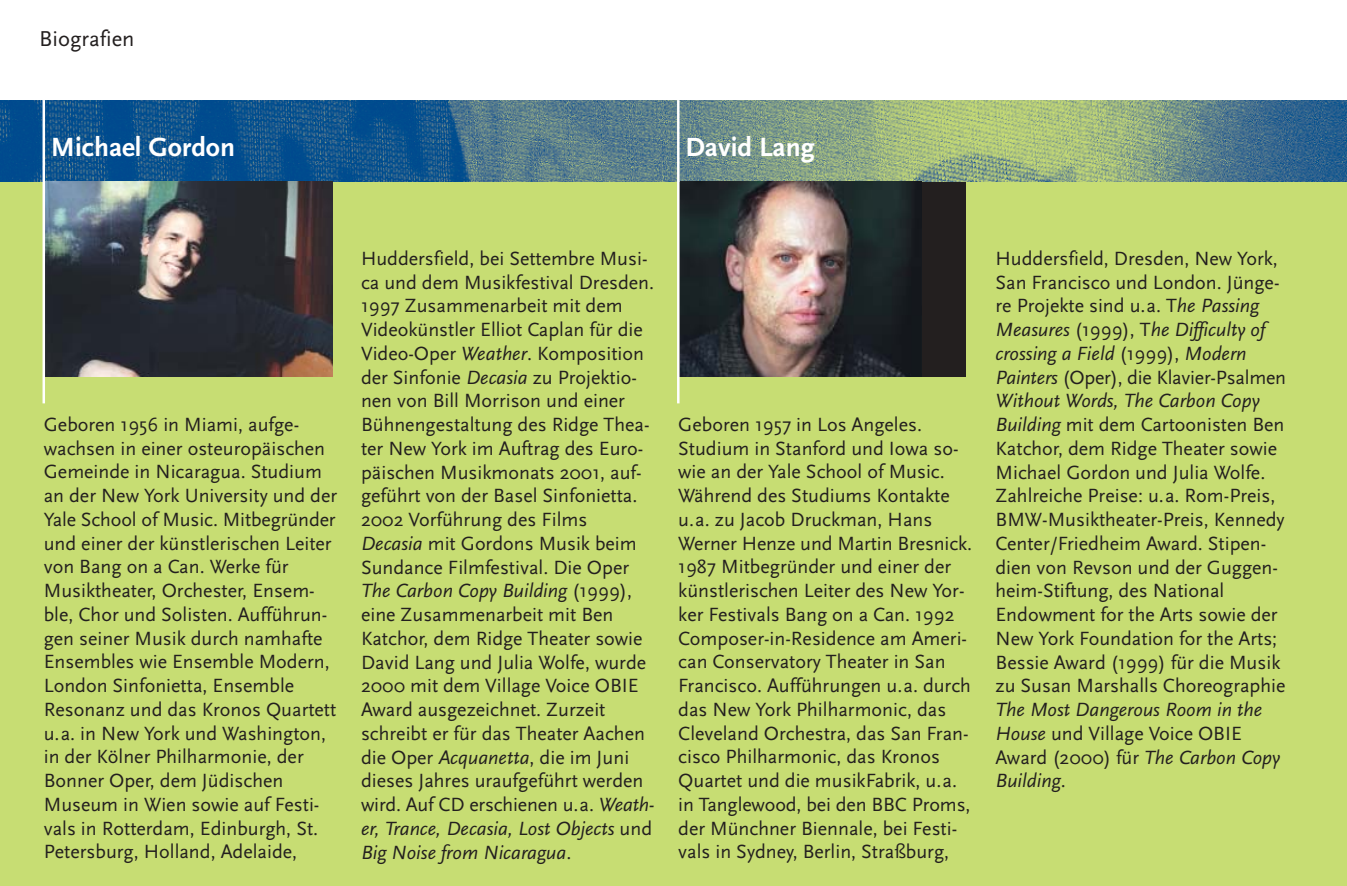
<style>
.page{position:relative;width:1347px;height:886px;background:#fff}
.page>*{position:absolute;margin:0;border:0;box-sizing:border-box;transform-origin:0 0}
.t1{font:700 27.5px "Scala Sans";color:#fff}
.t2{font:22.5px "Scala Sans";color:#231f1f}
.t3{font:20px/23.8px "Scala Sans";color:#231f1f}
.t4{font:italic 20px/23.8px "Scala Sans";color:#231f1f}
.s1{font-style:italic}
.s2{font-style:normal}
</style>
<div class="page">
<div style="left:1px;top:100px;width:1345px;height:786px;background:#c7dd73"></div>
<img style="left:1px;top:100px;width:1345px;height:82px">
<div style="left:678px;top:182px;width:288px;height:194px;background:#231f1f"></div>
<img style="left:680px;top:182px;width:241px;height:194px">
<hr style="left:677px;top:100px;width:2px;height:303px;background:#fff">
<img style="left:45px;top:182px;width:288px;height:194px">
<hr style="left:43px;top:100px;width:2px;height:303px;background:#fff">
<p class="t2" style="left:39px;top:29px;width:97px">Biografien</p>
<h1 class="t1" style="left:51px;top:136px;width:186px">Michael Gordon</h1>
<h1 class="t1" style="left:685px;top:136px;width:131px">David Lang</h1>
<p class="t3" style="left:44px;top:414px;width:295px">Geboren 1956 in Miami, aufge&shy;wachsen in einer osteuropäischen<br>Gemeinde in Nicaragua. Studium an der New York University und der<br>Yale School of Music. Mitbegründer und einer der künstlerischen Leiter von Bang on a Can. Werke für<br>Musiktheater, Orchester, Ensem&shy;ble, Chor und Solisten. Aufführun&shy;gen seiner Musik durch namhafte<br>Ensembles wie Ensemble Modern,<br>London Sinfonietta, Ensemble<br>Resonanz und das Kronos Quartett u.a. in New York und Washington, in der Kölner Philharmonie, der<br>Bonner Oper, dem Jüdischen<br>Museum in Wien sowie auf Festi&shy;vals in Rotterdam, Edinburgh, St.<br>Petersburg, Holland, Adelaide,</p>
<p class="t3" style="left:361px;top:248px;width:295px">Huddersfield, bei Settembre Musi&shy;ca und dem Musikfestival Dresden.<br>1997 Zusammenarbeit mit dem<br>Videokünstler Elliot Caplan für die<br>Video-Oper <span class="s1">Weather</span>. Komposition der Sinfonie <span class="s1">Decasia</span> zu Projektio&shy;nen von Bill Morrison und einer<br>Bühnengestaltung des Ridge Thea&shy;ter New York im Auftrag des Euro&shy;päischen Musikmonats 2001, auf&shy;geführt von der Basel Sinfonietta.<br>2002 Vorführung des Films<br><span class="s1">Decasia</span> mit Gordons Musik beim<br>Sundance Filmfestival. Die Oper<br><span class="s1">The Carbon Copy Building</span> (1999), eine Zusammenarbeit mit Ben<br>Katchor, dem Ridge Theater sowie<br>David Lang und Julia Wolfe, wurde<br>2000 mit dem Village Voice OBIE<br>Award ausgezeichnet. Zurzeit schreibt er für das Theater Aachen die Oper <span class="s1">Acquanetta</span>, die im Juni dieses Jahres uraufgeführt werden wird. Auf CD erschienen u.a. <span class="s1">Weath&shy;er, Trance, Decasia, Lost Objects</span> und<br><span class="s1">Big Noise from Nicaragua</span>.</p>
<p class="t3" style="left:678px;top:414px;width:295px">Geboren 1957 in Los Angeles.<br>Studium in Stanford und Iowa so&shy;wie an der Yale School of Music.<br>Während des Studiums Kontakte u.a. zu Jacob Druckman, Hans<br>Werner Henze und Martin Bresnick.<br>1987 Mitbegründer und einer der künstlerischen Leiter des New Yor&shy;ker Festivals Bang on a Can. 1992<br>Composer-in-Residence am Ameri&shy;can Conservatory Theater in San<br>Francisco. Aufführungen u.a. durch das New York Philharmonic, das<br>Cleveland Orchestra, das San Fran&shy;cisco Philharmonic, das Kronos<br>Quartet und die musikFabrik, u.a. in Tanglewood, bei den BBC Proms, der Münchner Biennale, bei Festi&shy;vals in Sydney, Berlin, Straßburg,</p>
<p class="t3" style="left:995px;top:248px;width:292px">Huddersfield, Dresden, New York, San Francisco und London. Jünge&shy;re Projekte sind u.a. T<span class="s1">he Passing Measures</span> (1999), T<span class="s1">he Difficulty of crossing a Field</span> (1999), <span class="s1">Modern Painters</span> (Oper), die Klavier-Psalmen <span class="s1">Without Words, The Carbon Copy Building</span> mit dem Cartoonisten Ben Katchor, dem Ridge Theater sowie Michael Gordon und Julia Wolfe.<br>Zahlreiche Preise: u.a. Rom-Preis, BMW-Musiktheater-Preis, Kennedy Center/Friedheim Award. Stipen&shy;dien von Revson und der Guggen&shy;heim-Stiftung, des National Endowment for the Arts sowie der New York Foundation for the Arts; Bessie Award (1999) für die Musik zu Susan Marshalls Choreographie</p>
<p class="t4" style="left:995px;top:699px;width:286px">The Most Dangerous Room in the<br>House <span class="s2">und Village Voice OBIE<br>Award (2000) für</span> The Carbon Copy<br>Building<span class="s2">.</span></p>
</div>
